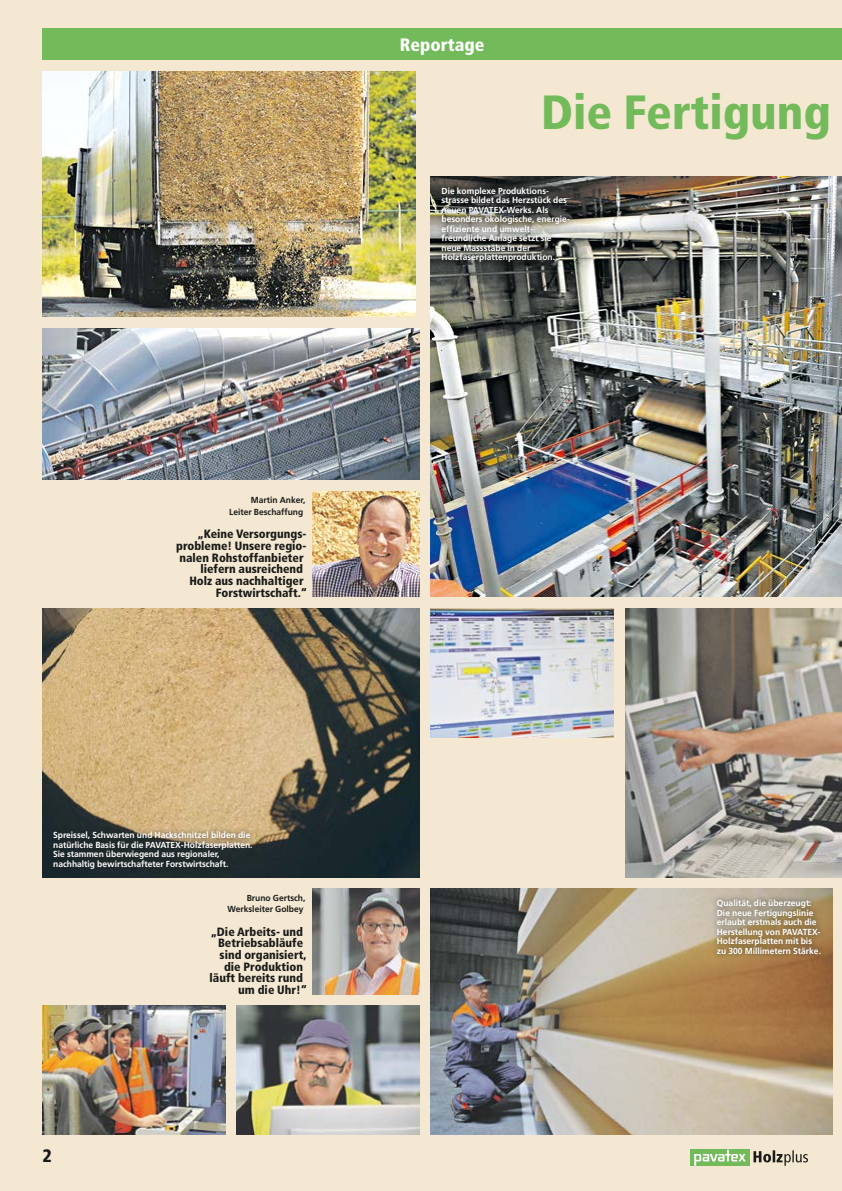
<style>
.page{position:relative;width:842px;height:1191px;background:#f4e8d3}
.page>*{position:absolute;margin:0;border:0;box-sizing:border-box;transform-origin:0 0}
.t1{font:900 condensed 48px "Frutiger";color:#73ba5b}
.t2{font:900 condensed 18px "Frutiger";color:#fff}
.t3{font:900 condensed 18px "Frutiger";color:#1a1a18}
.t4{font:900 condensed 12px "Frutiger";color:#1a1a18}
.t5{font:700 8.8px/9.5px "Frutiger";color:#fff}
.t6{font:700 8.8px/11.7px "Frutiger";color:#1a1a18;text-align:right}
</style>
<div class="page">
<img style="left:431px;top:176px;width:411px;height:420px">
<svg style="left:753px;top:1150px;width:55px;height:15px"></svg>
<div style="left:43px;top:28px;width:799px;height:31px;background:#73ba5b"></div>
<div style="left:690px;top:1149px;width:60px;height:16px;background:#73ba5b"></div>
<svg style="left:694px;top:1149px;width:52px;height:16px"></svg>
<img style="left:43px;top:71px;width:373px;height:245px">
<img style="left:431px;top:889px;width:401px;height:245px">
<img style="left:237px;top:1005px;width:183px;height:129px">
<img style="left:625px;top:608px;width:217px;height:269px">
<img style="left:43px;top:608px;width:377px;height:269px">
<img style="left:43px;top:328px;width:377px;height:152px">
<img style="left:43px;top:1005px;width:182px;height:129px">
<img style="left:431px;top:608px;width:183px;height:129px">
<img style="left:312px;top:889px;width:108px;height:105px">
<img style="left:312px;top:491px;width:108px;height:106px">
<div style="left:711px;top:894px;width:115px;height:66px;background:#1a1a18;opacity:.75"></div>
<div style="left:436px;top:181px;width:139px;height:86px;background:#1a1a18;opacity:.75"></div>
<div style="left:48px;top:825px;width:210px;height:49px;background:#1a1a18;opacity:.75"></div>
<p class="t6" style="left:229px;top:494px;width:78px">Martin Anker,<br>Leiter Beschaffung</p>
<h3 class="t4" style="left:197px;top:527px;width:109px">„Keine Versorgungs-</h3>
<h3 class="t4" style="left:176px;top:538px;width:131px">probleme! Unsere regio-</h3>
<h3 class="t4" style="left:180px;top:550px;width:126px">nalen Rohstoffanbieter</h3>
<h3 class="t4" style="left:200px;top:562px;width:104px">liefern ausreichend</h3>
<h3 class="t4" style="left:189px;top:574px;width:116px">Holz aus nachhaltiger</h3>
<h3 class="t4" style="left:216px;top:585px;width:93px">Forstwirtschaft.“</h3>
<p class="t5" style="left:53px;top:830px;width:201px">Spreissel, Schwarten und Hackschnitzel bilden die natürliche Basis für die PAVATEX-Holzfaserplatten.<br>Sie stammen überwiegend aus regionaler, nachhaltig bewirtschafteter Forstwirtschaft.</p>
<p class="t6" style="left:227px;top:891px;width:79px">Bruno Gertsch,<br>Werksleiter Golbey</p>
<h3 class="t4" style="left:211px;top:924px;width:94px">„Die Arbeits- und</h3>
<h3 class="t4" style="left:218px;top:936px;width:87px">Betriebsabläufe</h3>
<h3 class="t4" style="left:220px;top:947px;width:88px">sind organisiert,</h3>
<h3 class="t4" style="left:224px;top:959px;width:81px">die Produktion</h3>
<h3 class="t4" style="left:210px;top:971px;width:95px">läuft bereits rund</h3>
<h3 class="t4" style="left:238px;top:982px;width:70px">um die Uhr!“</h3>
<h2 class="t3" style="left:43px;top:1145px;width:11px">2</h2>
<h2 class="t2" style="left:400px;top:34px;width:86px">Reportage</h2>
<h1 class="t1" style="left:541px;top:84px;width:291px">Die Fertigung</h1>
<p class="t5" style="left:441px;top:186px;width:129px">Die komplexe Produktions&shy;strasse bildet das Herzstück des neuen PAVATEX-Werks. Als besonders ökologische, energie&shy;effiziente und umwelt&shy;freundliche Anlage setzt sie neue Massstäbe in der<br>Holzfaserplattenproduktion.</p>
<p class="t5" style="left:717px;top:898px;width:106px">Qualität, die überzeugt:<br>Die neue Fertigungslinie erlaubt erstmals auch die<br>Herstellung von PAVATEX-<br>Holzfaserplatten mit bis zu 300 Millimetern Stärke.</p>
</div>
